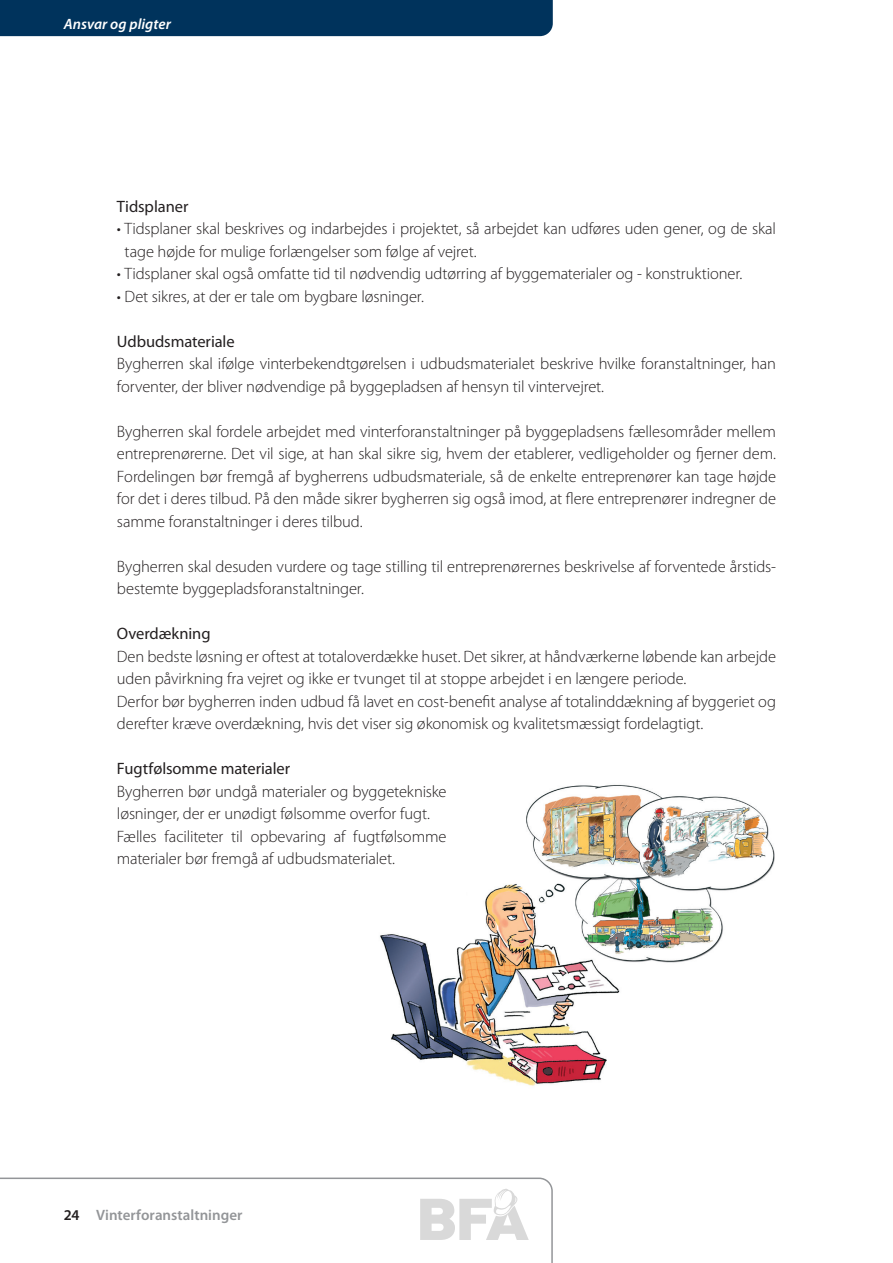
<style>
.page{position:relative;width:893px;height:1263px;background:#fff}
.page>*{position:absolute;margin:0;border:0;box-sizing:border-box;transform-origin:0 0}
.Brødtekst{font:300 16.5px/22.5px "Myriad Pro";letter-spacing:-.01em;color:#231f20}
.Mellemrubrik{font:16.5px "Myriad Pro";letter-spacing:-.005em;color:#231f20}
.t1{font:600 15px "Myriad Pro";color:#939598}
.t2{font:italic 600 15px "Myriad Pro";letter-spacing:.005em;color:#fff}
.s1{color:#231f20}
</style>
<div class="page">
<svg style="left:0;top:1177px;width:553px;height:86px"></svg>
<div style="left:0;top:0;width:553px;height:36px;background:#00335c"></div>
<svg style="left:420px;top:1188px;width:109px;height:52px"></svg>
<img style="left:380px;top:784px;width:394px;height:302px">
<p class="t2" style="left:64px;top:14px;width:109px">Ansvar og pligter</p>
<p class="Mellemrubrik" style="left:117px;top:196px;width:73px">Tidsplaner</p>
<p class="Brødtekst" style="left:125px;top:217px;width:653px;text-indent:-8px">• Tidsplaner skal beskrives og indarbejdes i projektet, så arbejdet kan udføres uden gener, og de skal tage højde for mulige forlængelser som følge af vejret.</p>
<p class="Brødtekst" style="left:117px;top:262px;width:625px">• Tidsplaner skal også omfatte tid til nødvendig udtørring af byggematerialer og - konstruktioner.</p>
<p class="Brødtekst" style="left:117px;top:285px;width:307px">• Det sikres, at der er tale om bygbare løsninger.</p>
<p class="Mellemrubrik" style="left:117px;top:331px;width:119px">Udbudsmateriale</p>
<p class="Brødtekst" style="left:117px;top:352px;width:660px">Bygherren skal ifølge vinterbekendtgørelsen i udbudsmaterialet beskrive hvilke foranstaltninger, han forventer, der bliver nødvendige på byggepladsen af hensyn til vintervejret.</p>
<p class="Brødtekst" style="left:117px;top:420px;width:661px;text-align:justify">Bygherren skal fordele arbejdet med vinterforanstaltninger på byggepladsens fællesområder mellem entreprenørerne. Det vil sige, at han skal sikre sig, hvem der etablerer, vedligeholder og fjerner dem.<br>Fordelingen bør fremgå af bygherrens udbudsmateriale, så de enkelte entreprenører kan tage højde for det i deres tilbud. På den måde sikrer bygherren sig også imod, at flere entreprenører indregner de samme foranstaltninger i deres tilbud.</p>
<p class="Brødtekst" style="left:117px;top:555px;width:661px">Bygherren skal desuden vurdere og tage stilling til entreprenørernes beskrivelse af forventede årstids&shy;bestemte byggepladsforanstaltninger.</p>
<p class="Mellemrubrik" style="left:117px;top:623px;width:95px">Overdækning</p>
<p class="Brødtekst" style="left:117px;top:645px;width:661px">Den bedste løsning er oftest at totaloverdække huset. Det sikrer, at håndværkerne løbende kan arbejde uden påvirkning fra vejret og ikke er tvunget til at stoppe arbejdet i en længere periode.</p>
<p class="Brødtekst" style="left:117px;top:690px;width:661px">Derfor bør bygherren inden udbud få lavet en cost-benefit analyse af totalinddækning af byggeriet og derefter kræve overdækning, hvis det viser sig økonomisk og kvalitetsmæssigt fordelagtigt.</p>
<p class="Mellemrubrik" style="left:117px;top:758px;width:175px">Fugtfølsomme materialer</p>
<p class="Brødtekst" style="left:117px;top:780px;width:331px">Bygherren bør undgå materialer og byggetekniske løsninger, der er unødigt følsomme overfor fugt.</p>
<p class="Brødtekst" style="left:117px;top:825px;width:331px">Fælles faciliteter til opbevaring af fugtfølsomme materialer bør fremgå af udbudsmaterialet.</p>
<p class="t1" style="left:64px;top:1206px;width:180px"><span class="s1">24</span> Vinterforanstaltninger</p>
</div>
